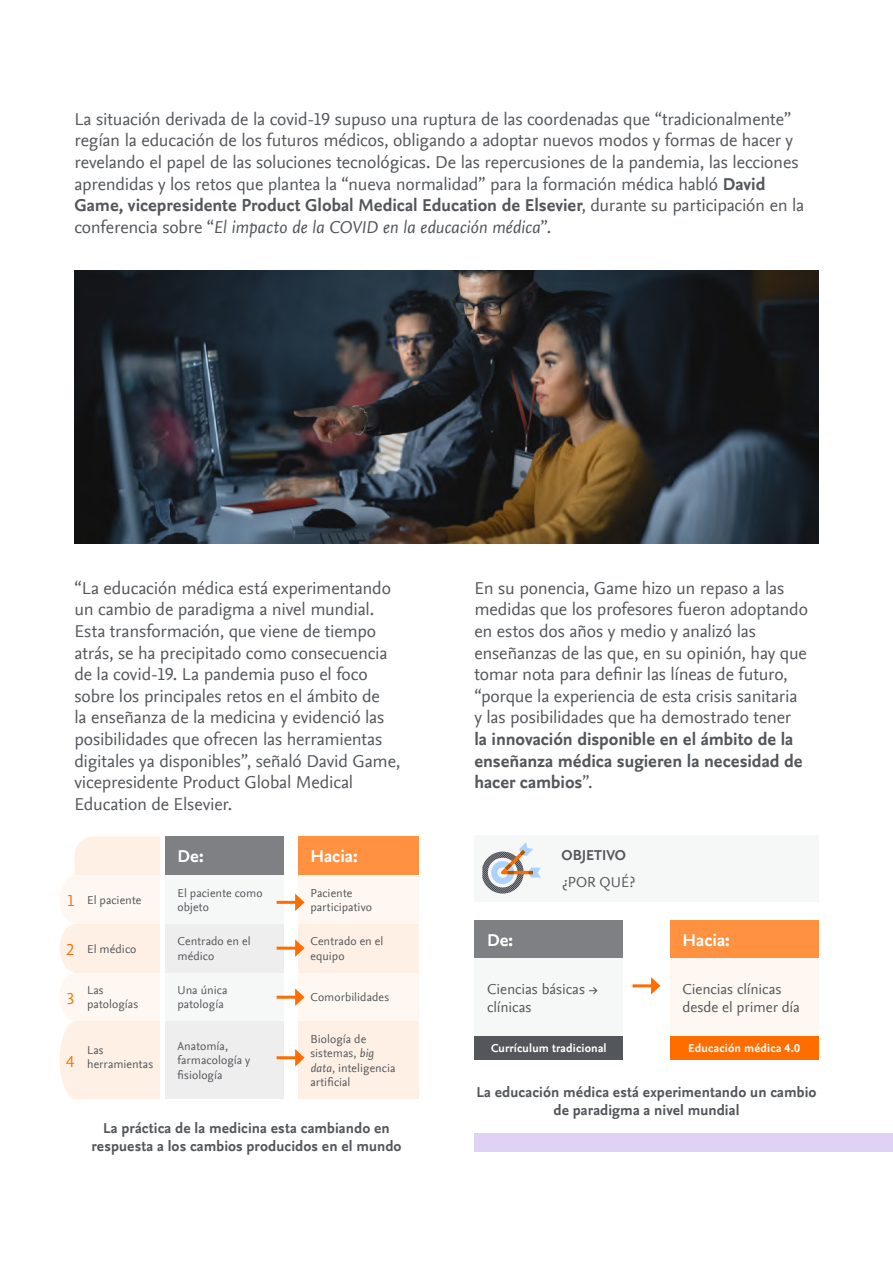
<style>
.page{position:relative;width:893px;height:1263px;background:#fff}
.page>*{position:absolute;margin:0;border:0;box-sizing:border-box;transform-origin:0 0}
.t1{font:18px/21.6px "Nexus Sans Offc Pro";letter-spacing:-.01em;color:#53565a}
.t2{font:700 18px/21.6px "Nexus Sans Offc Pro";letter-spacing:-.005em;color:#53565a}
.t3{font:700 18px "Nexus Sans Offc Pro";color:#fff}
.t4{font:300 18px "Elsevier Display";color:#ff6c00}
.t5{font:700 15px/18px "Nexus Sans Offc Pro";letter-spacing:.005em;color:#53565a;text-align:center}
.t6{font:15px/18px "Nexus Sans Offc Pro";color:#53565a}
.t7{font:12px/14.4px "Nexus Sans Offc Pro";letter-spacing:.01em;color:#53565a}
.t8{font:700 12px "Nexus Sans Offc Pro";letter-spacing:.01em;color:#fff}
.s1{font-weight:700}
.s2{font-style:italic}
.s3{font-weight:400}
</style>
<div class="page">
<div style="left:60px;top:875px;width:32px;height:49px;background:#fff8f2;border-radius:50%"></div>
<div style="left:60px;top:972px;width:32px;height:49px;background:#fff8f2;border-radius:50%"></div>
<div style="left:60px;top:924px;width:32px;height:48px;background:#fff0e6;border-radius:50%"></div>
<div style="left:60px;top:1021px;width:32px;height:78px;background:#fff0e6;border-radius:50%"></div>
<img style="left:74px;top:270px;width:745px;height:273px">
<div style="left:165px;top:836px;width:118px;height:39px;background:#7e8083"></div>
<div style="left:165px;top:875px;width:118px;height:49px;background:#f6f7f7"></div>
<div style="left:74px;top:875px;width:86px;height:49px;background:#fff8f2"></div>
<div style="left:165px;top:972px;width:118px;height:49px;background:#f6f7f7"></div>
<div style="left:74px;top:972px;width:86px;height:49px;background:#fff8f2"></div>
<div style="left:165px;top:924px;width:118px;height:48px;background:#eee"></div>
<div style="left:74px;top:924px;width:86px;height:48px;background:#fff0e6"></div>
<div style="left:165px;top:1021px;width:118px;height:78px;background:#eee"></div>
<div style="left:74px;top:1021px;width:86px;height:78px;background:#fff0e6"></div>
<div style="left:298px;top:836px;width:121px;height:39px;background:#ff9140"></div>
<div style="left:298px;top:875px;width:121px;height:49px;background:#fff8f2"></div>
<div style="left:298px;top:972px;width:121px;height:49px;background:#fff8f2"></div>
<div style="left:298px;top:924px;width:121px;height:48px;background:#fff0e6"></div>
<div style="left:298px;top:1021px;width:121px;height:78px;background:#fff0e6"></div>
<hr style="left:277px;top:901px;width:21px;height:3px;background:#ff6c00">
<svg style="left:295px;top:893px;width:9px;height:18px"></svg>
<hr style="left:277px;top:947px;width:21px;height:3px;background:#ff6c00">
<svg style="left:295px;top:939px;width:9px;height:18px"></svg>
<hr style="left:277px;top:996px;width:21px;height:3px;background:#ff6c00">
<svg style="left:295px;top:988px;width:9px;height:18px"></svg>
<hr style="left:277px;top:1056px;width:21px;height:3px;background:#ff6c00">
<svg style="left:295px;top:1049px;width:9px;height:17px"></svg>
<div style="left:474px;top:920px;width:149px;height:38px;background:#7e8083"></div>
<div style="left:474px;top:1034px;width:149px;height:26px;background:#53565a"></div>
<div style="left:549px;top:835px;width:270px;height:66px;background:#f6f7f7"></div>
<div style="left:474px;top:958px;width:149px;height:78px;background:#f6f7f7"></div>
<div style="left:670px;top:920px;width:149px;height:38px;background:#ff9140"></div>
<div style="left:670px;top:1034px;width:149px;height:26px;background:#ff6c00"></div>
<div style="left:670px;top:958px;width:149px;height:78px;background:#fff8f2"></div>
<hr style="left:632px;top:984px;width:22px;height:3px;background:#ff6c00">
<svg style="left:651px;top:977px;width:9px;height:17px"></svg>
<div style="left:474px;top:835px;width:75px;height:66px;background:#f6f7f7"></div>
<svg style="left:482px;top:842px;width:59px;height:51px"></svg>
<div style="left:74px;top:836px;width:86px;height:39px;background:#fff0e6"></div>
<div style="left:474px;top:1133px;width:419px;height:18px;background:#e0d2f4"></div>
<p class="t1" style="left:74px;top:107px;width:731px">La situación derivada de la covid-19 supuso una ruptura de las coordenadas que “tradicionalmente” regían la educación de los futuros médicos, obligando a adoptar nuevos modos y formas de hacer y revelando el papel de las soluciones tecnológicas. De las repercusiones de la pandemia, las lecciones aprendidas y los retos que plantea la “nueva normalidad” para la formación médica habló <span class="s1">David Game, vicepresidente Product Global Medical Education de Elsevier</span>, durante su participación en la conferencia sobre “<span class="s2">El impacto de la COVID en la educación médica</span>”.</p>
<p class="t1" style="left:74px;top:576px;width:327px">“La educación médica está experimentando un cambio de paradigma a nivel mundial.<br>Esta transformación, que viene de tiempo atrás, se ha precipitado como consecuencia de la covid-19. La pandemia puso el foco sobre los principales retos en el ámbito de<br>la enseñanza de la medicina y evidenció las posibilidades que ofrecen las herramientas digitales ya disponibles”, señaló David Game, vicepresidente Product Global Medical Education de Elsevier.</p>
<p class="t1" style="left:474px;top:576px;width:335px">En su ponencia, Game hizo un repaso a las medidas que los profesores fueron adoptando en estos dos años y medio y analizó las enseñanzas de las que, en su opinión, hay que tomar nota para definir las líneas de futuro, “porque la experiencia de esta crisis sanitaria y las posibilidades que ha demostrado tener</p>
<p class="t2" style="left:474px;top:727px;width:330px">la innovación disponible en el ámbito de la enseñanza médica sugieren la necesidad de hacer cambios<span class="s3">”.</span></p>
<p class="t4" style="left:68px;top:890px;width:8px">1</p>
<p class="t4" style="left:66px;top:939px;width:10px">2</p>
<p class="t4" style="left:67px;top:988px;width:9px">3</p>
<p class="t4" style="left:66px;top:1051px;width:10px">4</p>
<p class="t7" style="left:87px;top:892px;width:56px">El paciente</p>
<p class="t7" style="left:87px;top:941px;width:51px">El médico</p>
<p class="t7" style="left:87px;top:982px;width:53px">Las patologías</p>
<p class="t7" style="left:87px;top:1042px;width:67px">Las herramientas</p>
<p class="t3" style="left:178px;top:843px;width:27px">De:</p>
<p class="t7" style="left:178px;top:885px;width:87px">El paciente como objeto</p>
<p class="t7" style="left:178px;top:933px;width:75px">Centrado en el médico</p>
<p class="t7" style="left:178px;top:982px;width:51px">Una única patología</p>
<p class="t7" style="left:178px;top:1038px;width:74px">Anatomía, farmacología y fisiología</p>
<p class="t3" style="left:310px;top:843px;width:49px">Hacia:</p>
<p class="t7" style="left:310px;top:885px;width:63px">Paciente participativo</p>
<p class="t7" style="left:310px;top:933px;width:75px">Centrado en el equipo</p>
<p class="t7" style="left:310px;top:989px;width:80px">Comorbilidades</p>
<p class="t7" style="left:310px;top:1031px;width:87px">Biología de sistemas, <span class="s2">big data</span>, inteligencia artificial</p>
<p class="t5" style="left:91px;top:1119px;width:312px">La práctica de la medicina esta cambiando en respuesta a los cambios producidos en el mundo</p>
<p class="t5" style="left:562px;top:846px;width:66px">OBJETIVO</p>
<p class="t6" style="left:562px;top:872px;width:75px">¿POR QUÉ?</p>
<p class="t3" style="left:487px;top:926px;width:27px">De:</p>
<p class="t3" style="left:682px;top:926px;width:49px">Hacia:</p>
<p class="t6" style="left:487px;top:979px;width:112px">Ciencias básicas → clínicas</p>
<p class="t6" style="left:682px;top:979px;width:119px">Ciencias clínicas desde el primer día</p>
<p class="t8" style="left:491px;top:1039px;width:117px">Currículum tradicional</p>
<p class="t8" style="left:688px;top:1039px;width:113px">Educación médica 4.0</p>
<p class="t5" style="left:476px;top:1082px;width:342px">La educación médica está experimentando un cambio de paradigma a nivel mundial</p>
</div>
